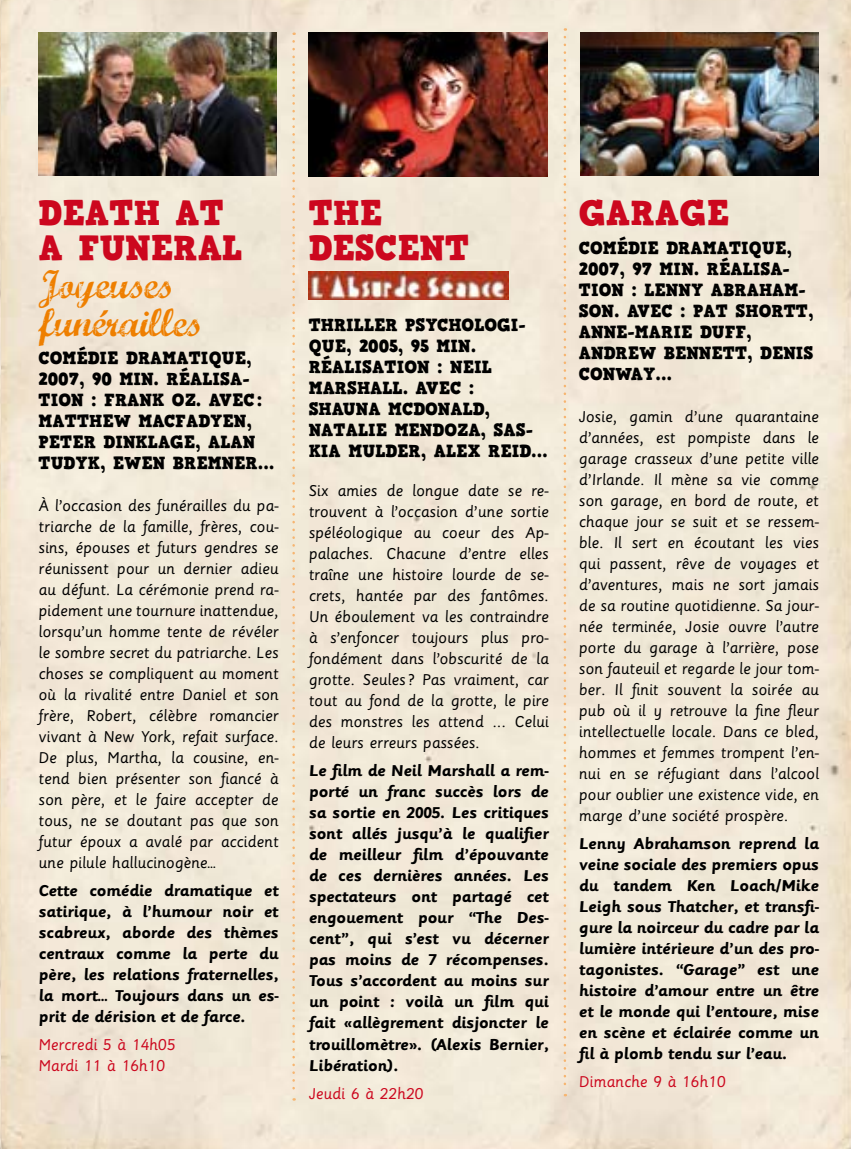
<style>
.page{position:relative;width:851px;height:1149px;background:#fff}
.page>*{position:absolute;margin:0;border:0;box-sizing:border-box;transform-origin:0 0}
.t1{font:40px/37.5px "Marcelle Script";letter-spacing:-.02em;color:#ee7f00}
.t2{font:700 35px/35px "HVD Comic Serif";color:#cc071e}
.t3{font:17.5px/21px "Sassoon Primary";color:#000;text-align:justify}
.t4{font:700 17.5px/21px "Sassoon Primary";letter-spacing:-.02em;color:#000;text-align:justify}
.t5{font:700 17.5px/21px "HVD Comic Serif";color:#000}
.t6{font:17.5px/21px "Sassoon Primary";color:#cc071e}
</style>
<div class="page">
<div style="left:0;top:0;width:850px;height:1148px;background:#f1e8d7"></div>
<img style="left:308px;top:271px;width:200px;height:29px">
<svg style="left:292px;top:41px;width:3px;height:1059px;background:#f2ddc0"></svg>
<img style="left:39px;top:32px;width:238px;height:143px">
<img style="left:308px;top:32px;width:240px;height:144px">
<img style="left:580px;top:32px;width:238px;height:143px">
<svg style="left:563px;top:37px;width:3px;height:1058px;background:#f3ddc1"></svg>
<h2 class="t2" style="left:39px;top:194px;width:205px">DEATH AT<br>A FUNERAL</h2>
<h1 class="t1" style="left:39px;top:263px;width:166px">Joyeuses funérailles</h1>
<p class="t5" style="left:39px;top:346px;width:237px">COMÉDIE DRAMATIQUE,<br>2007, 90 MIN. RÉALISA-<br>TION : FRANK OZ. AVEC:<br>MATTHEW MACFADYEN,<br>PETER DINKLAGE, ALAN<br>TUDYK, EWEN BREMNER…</p>
<p class="t3" style="left:39px;top:494px;width:241px">À l’occasion des funérailles du pa&shy;triarche de la famille, frères, cou&shy;sins, épouses et futurs gendres se réunissent pour un dernier adieu au défunt. La cérémonie prend ra&shy;pidement une tournure inattendue, lorsqu’un homme tente de révéler le sombre secret du patriarche. Les choses se compliquent au moment où la rivalité entre Daniel et son frère, Robert, célèbre romancier vivant à New York, refait surface.<br>De plus, Martha, la cousine, en&shy;tend bien présenter son fiancé à son père, et le faire accepter de tous, ne se doutant pas que son futur époux a avalé par accident une pilule hallucinogène…</p>
<p class="t4" style="left:39px;top:880px;width:241px">Cette comédie dramatique et satirique, à l’humour noir et scabreux, aborde des thèmes centraux comme la perte du père, les relations fraternelles, la mort… Toujours dans un es&shy;prit de dérision et de farce.</p>
<p class="t6" style="left:39px;top:1034px;width:138px">Mercredi 5 à 14h05<br>Mardi 11 à 16h10</p>
<h2 class="t2" style="left:308px;top:194px;width:162px">THE<br>DESCENT</h2>
<p class="t5" style="left:308px;top:314px;width:241px">THRILLER PSYCHOLOGI-<br>QUE, 2005, 95 MIN.<br>RÉALISATION : NEIL<br>MARSHALL. AVEC :<br>SHAUNA MCDONALD,<br>NATALIE MENDOZA, SAS-<br>KIA MULDER, ALEX REID…</p>
<p class="t3" style="left:308px;top:480px;width:241px">Six amies de longue date se re&shy;trouvent à l’occasion d’une sortie spéléologique au coeur des Ap&shy;palaches. Chacune d’entre elles traîne une histoire lourde de se&shy;crets, hantée par des fantômes.<br>Un éboulement va les contraindre à s’enfoncer toujours plus pro&shy;fondément dans l’obscurité de la grotte. Seules? Pas vraiment, car tout au fond de la grotte, le pire des monstres les attend ... Celui de leurs erreurs passées.</p>
<p class="t4" style="left:308px;top:760px;width:241px">Le film de Neil Marshall a rem&shy;porté un franc succès lors de sa sortie en 2005. Les critiques sont allés jusqu’à le qualifier de meilleur film d’épouvante de ces dernières années. Les spectateurs ont partagé cet engouement pour “The Des&shy;cent”, qui s’est vu décerner pas moins de 7 récompenses.<br>Tous s’accordent au moins sur un point : voilà un film qui fait «allègrement disjoncter le trouillomètre». (Alexis Bernier, Libération).</p>
<p class="t6" style="left:308px;top:1082px;width:116px">Jeudi 6 à 22h20</p>
<h2 class="t2" style="left:578px;top:194px;width:152px">GARAGE</h2>
<p class="t5" style="left:578px;top:236px;width:236px">COMÉDIE DRAMATIQUE,<br>2007, 97 MIN. RÉALISA-<br>TION : LENNY ABRAHAM-<br>SON. AVEC : PAT SHORTT,<br>ANNE-MARIE DUFF,<br>ANDREW BENNETT, DENIS<br>CONWAY…</p>
<p class="t3" style="left:578px;top:405px;width:241px">Josie, gamin d’une quarantaine d’années, est pompiste dans le garage crasseux d’une petite ville d’Irlande. Il mène sa vie comme son garage, en bord de route, et chaque jour se suit et se ressem&shy;ble. Il sert en écoutant les vies qui passent, rêve de voyages et d’aventures, mais ne sort jamais de sa routine quotidienne. Sa jour&shy;née terminée, Josie ouvre l’autre porte du garage à l’arrière, pose son fauteuil et regarde le jour tom&shy;ber. Il finit souvent la soirée au pub où il y retrouve la fine fleur intellectuelle locale. Dans ce bled, hommes et femmes trompent l’en&shy;nui en se réfugiant dans l’alcool pour oublier une existence vide, en marge d’une société prospère.</p>
<p class="t4" style="left:578px;top:833px;width:241px">Lenny Abrahamson reprend la veine sociale des premiers opus du tandem Ken Loach/Mike Leigh sous Thatcher, et transfi&shy;gure la noirceur du cadre par la lumière intérieure d’un des pro&shy;tagonistes. “Garage” est une histoire d’amour entre un être et le monde qui l’entoure, mise en scène et éclairée comme un fil à plomb tendu sur l’eau.</p>
<p class="t6" style="left:578px;top:1071px;width:148px">Dimanche 9 à 16h10</p>
</div>
